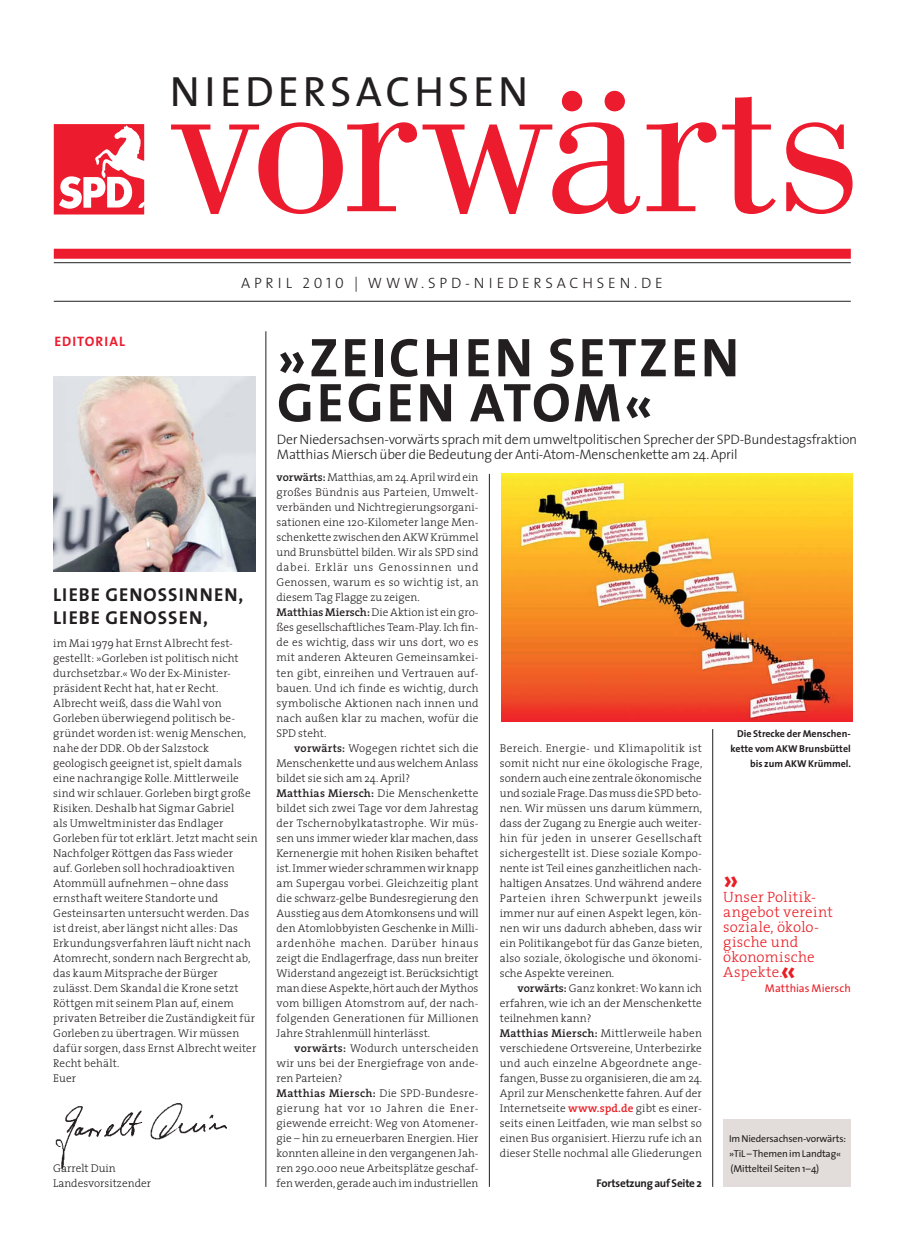
<style>
.page{position:relative;width:904px;height:1241px;background:#fff}
.page>*{position:absolute;margin:0;border:0;box-sizing:border-box;transform-origin:0 0}
.t1{font:218.75px "Bodoni";letter-spacing:-.01em;color:#ed1b2e}
.t2{font:700 55px/45px "The Sans";letter-spacing:.05em;color:#231f20}
.t3{font:42.5px "The Sans";letter-spacing:.09em;color:#231f20}
.t4{font:700 18.75px/22.5px "The Sans";letter-spacing:.055em;color:#231f20}
.t5{font:300 15px/15px "The Serif";letter-spacing:.015em;color:#ea1d25}
.t6{font:15px "The Sans Light Caps";letter-spacing:.255em;color:#231f20}
.t7{font:300 13.75px/15px "The Sans";letter-spacing:-.015em;color:#231f20}
.t8{font:700 13.75px "The Sans";letter-spacing:.08em;color:#ed1b2e}
.t9{font:300 11.25px/15px "The Serif";letter-spacing:.01em;color:#231f20}
.t10{font:700 11.25px "The Sans";letter-spacing:-.02em;color:#231f20}
.t11{font:11.25px "The Sans";letter-spacing:.005em;color:#ea1d25}
.t12{font:10px/15px "The Sans";letter-spacing:-.015em;color:#231f20}
.t13{font:700 10px/15px "The Sans";color:#231f20;text-align:right}
.s1{font-weight:600}
.s2{font-weight:600;color:#ea1d25}
.s3{font-family:"The Sans";font-weight:700;font-size:28.75px}
</style>
<div class="page">
<hr style="left:266px;top:331px;width:1px;height:855px;background:#231f20">
<svg style="left:54px;top:124px;width:90px;height:90px"></svg>
<hr style="left:54px;top:262px;width:796px;height:1px;background:#231f20">
<hr style="left:54px;top:301px;width:796px;height:1px;background:#231f20">
<div style="left:54px;top:249px;width:796px;height:10px;background:#ed1b2e"></div>
<img style="left:53px;top:376px;width:202px;height:195px">
<img style="left:55px;top:1103px;width:172px;height:66px">
<hr style="left:489px;top:474px;width:1px;height:712px;background:#231f20">
<img style="left:501px;top:474px;width:351px;height:247px">
<hr style="left:712px;top:729px;width:1px;height:457px;background:#231f20">
<div style="left:723px;top:1119px;width:127px;height:67px;background:#e2ddda"></div>
<h3 class="t3" style="left:170px;top:75px;width:360px">NIEDERSACHSEN</h3>
<h1 class="t1" style="left:167px;top:58px;width:696px">vorwärts</h1>
<p class="t8" style="left:54px;top:334px;width:72px">EDITORIAL</p>
<h3 class="t6" style="left:241px;top:273px;width:423px">APRIL 2010 | WWW.SPD-NIEDERSACHSEN.DE</h3>
<h2 class="t2" style="left:277px;top:337px;width:464px">»ZEICHEN SETZEN<br>GEGEN ATOM«</h2>
<p class="t7" style="left:277px;top:433px;width:582px">Der Niedersachsen-vorwärts sprach mit dem umweltpolitischen Sprecher der SPD-Bundestagsfraktion<br>Matthias Miersch über die Bedeutung der Anti-Atom-Menschenkette am 24. April</p>
<h3 class="t4" style="left:53px;top:584px;width:192px">LIEBE GENOSSINNEN,<br>LIEBE GENOSSEN,</h3>
<p class="t9" style="left:53px;top:635px;width:206px">im Mai 1979 hat Ernst Albrecht fest&shy;gestellt: »Gorleben ist politisch nicht durchsetzbar.« Wo der Ex-Minister&shy;präsident Recht hat, hat er Recht.<br>Albrecht weiß, dass die Wahl von Gorleben überwiegend politisch be&shy;gründet worden ist: wenig Menschen, nahe der DDR. Ob der Salzstock geologisch geeignet ist, spielt damals eine nachrangige Rolle. Mittlerweile sind wir schlauer. Gorleben birgt große Risiken. Deshalb hat Sigmar Gabriel<br>als Umweltminister das Endlager Gorleben für tot erklärt. Jetzt macht sein Nachfolger Röttgen das Fass wieder<br>auf. Gorleben soll hochradioaktiven Atommüll aufnehmen – ohne dass ernsthaft weitere Standorte und Gesteinsarten untersucht werden. Das ist dreist, aber längst nicht alles: Das Erkundungsverfahren läuft nicht nach Atomrecht, sondern nach Bergrecht ab, das kaum Mitsprache der Bürger zulässt. Dem Skandal die Krone setzt Röttgen mit seinem Plan auf, einem privaten Betreiber die Zuständigkeit für Gorleben zu übertragen. Wir müssen dafür sorgen, dass Ernst Albrecht weiter Recht behält.<br>Euer</p>
<p class="t9" style="left:53px;top:1160px;width:99px">Garrelt Duin<br>Landesvorsitzender</p>
<p class="t9" style="left:276px;top:470px;width:203px"><span class="s1">vorwärts:</span> Matthias, am 24. April wird ein großes Bündnis aus Parteien, Umwelt&shy;verbänden und Nichtregierungsorgani&shy;sationen eine 120-Kilometer lange Men&shy;schenkette zwischen den AKW Krümmel und Brunsbüttel bilden. Wir als SPD sind dabei. Erklär uns Genossinnen und Genossen, warum es so wichtig ist, an diesem Tag Flagge zu zeigen.<br><span class="s1">Matthias Miersch:</span> Die Aktion ist ein gro&shy;ßes gesellschaftliches Team-Play. Ich fin&shy;de es wichtig, dass wir uns dort, wo es mit anderen Akteuren Gemeinsamkei&shy;ten gibt, einreihen und Vertrauen auf&shy;bauen. Und ich finde es wichtig, durch symbolische Aktionen nach innen und nach außen klar zu machen, wofür die SPD steht.</p>
<p class="t9" style="left:276px;top:740px;width:203px;text-indent:18px"><span class="s1">vorwärts:</span> Wogegen richtet sich die Menschenkette und aus welchem Anlass bildet sie sich am 24. April?<br><span class="s1">Matthias Miersch:</span> Die Menschenkette bildet sich zwei Tage vor dem Jahrestag der Tschernobylkatastrophe. Wir müs&shy;sen uns immer wieder klar machen, dass Kernenergie mit hohen Risiken behaftet ist. Immer wieder schrammen wir knapp am Supergau vorbei. Gleichzeitig plant die schwarz-gelbe Bundesregierung den Ausstieg aus dem Atomkonsens und will den Atomlobbyisten Geschenke in Milli&shy;ardenhöhe machen. Darüber hinaus zeigt die Endlagerfrage, dass nun breiter Widerstand angezeigt ist. Berücksichtigt man diese Aspekte, hört auch der Mythos vom billigen Atomstrom auf, der nach&shy;folgenden Generationen für Millionen Jahre Strahlenmüll hinterlässt.</p>
<p class="t9" style="left:276px;top:1040px;width:203px;text-indent:18px"><span class="s1">vorwärts:</span> Wodurch unterscheiden wir uns bei der Energiefrage von ande&shy;ren Parteien?<br><span class="s1">Matthias Miersch:</span> Die SPD-Bundesre&shy;gierung hat vor 10 Jahren die Ener&shy;giewende erreicht: Weg von Atomener&shy;gie – hin zu erneuerbaren Energien. Hier konnten alleine in den vergangenen Jah&shy;ren 290.000 neue Arbeitsplätze geschaf&shy;fen werden, gerade auch im industriellen</p>
<p class="t9" style="left:500px;top:740px;width:204px;text-align:justify">Bereich. Energie- und Klimapolitik ist somit nicht nur eine ökologische Frage, sondern auch eine zentrale ökonomische und soziale Frage. Das muss die SPD beto&shy;nen. Wir müssen uns darum kümmern, dass der Zugang zu Energie auch weiter&shy;hin für jeden in unserer Gesellschaft sichergestellt ist. Diese soziale Kompo&shy;nente ist Teil eines ganzheitlichen nach&shy;haltigen Ansatzes. Und während andere Parteien ihren Schwerpunkt jeweils immer nur auf einen Aspekt legen, kön&shy;nen wir uns dadurch abheben, dass wir ein Politikangebot für das Ganze bieten, also soziale, ökologische und ökonomi&shy;sche Aspekte vereinen.</p>
<p class="t9" style="left:500px;top:980px;width:204px;text-indent:18px"><span class="s1">vorwärts:</span> Ganz konkret: Wo kann ich erfahren, wie ich an der Menschenkette teilnehmen kann?<br><span class="s1">Matthias Miersch:</span> Mittlerweile haben verschiedene Ortsvereine, Unterbezirke und auch einzelne Abgeordnete ange&shy;fangen, Busse zu organisieren, die am 24.<br>April zur Menschenkette fahren. Auf der Internetseite <span class="s2">www.spd.de</span> gibt es einer&shy;seits einen Leitfaden, wie man selbst so einen Bus organisiert. Hierzu rufe ich an dieser Stelle nochmal alle Gliederungen</p>
<p class="t10" style="left:596px;top:1177px;width:107px">Fortsetzung auf Seite 2</p>
<p class="t13" style="left:730px;top:725px;width:122px">Die Strecke der Menschen&shy;kette vom AKW Brunsbüttel bis zum AKW Krümmel.</p>
<h3 class="t5" style="left:723px;top:889px;width:111px"><sup>»</sup>Unser Politik&shy;angebot vereint soziale, ökolo&shy;gische und ökonomische<br>Aspekte.<span class="s3">«</span></h3>
<p class="t11" style="left:765px;top:983px;width:87px">Matthias Miersch</p>
<p class="t12" style="left:729px;top:1131px;width:118px">Im Niedersachsen-vorwärts: »TiL – Themen im Landtag« (Mittelteil Seiten 1–4)</p>
</div>
